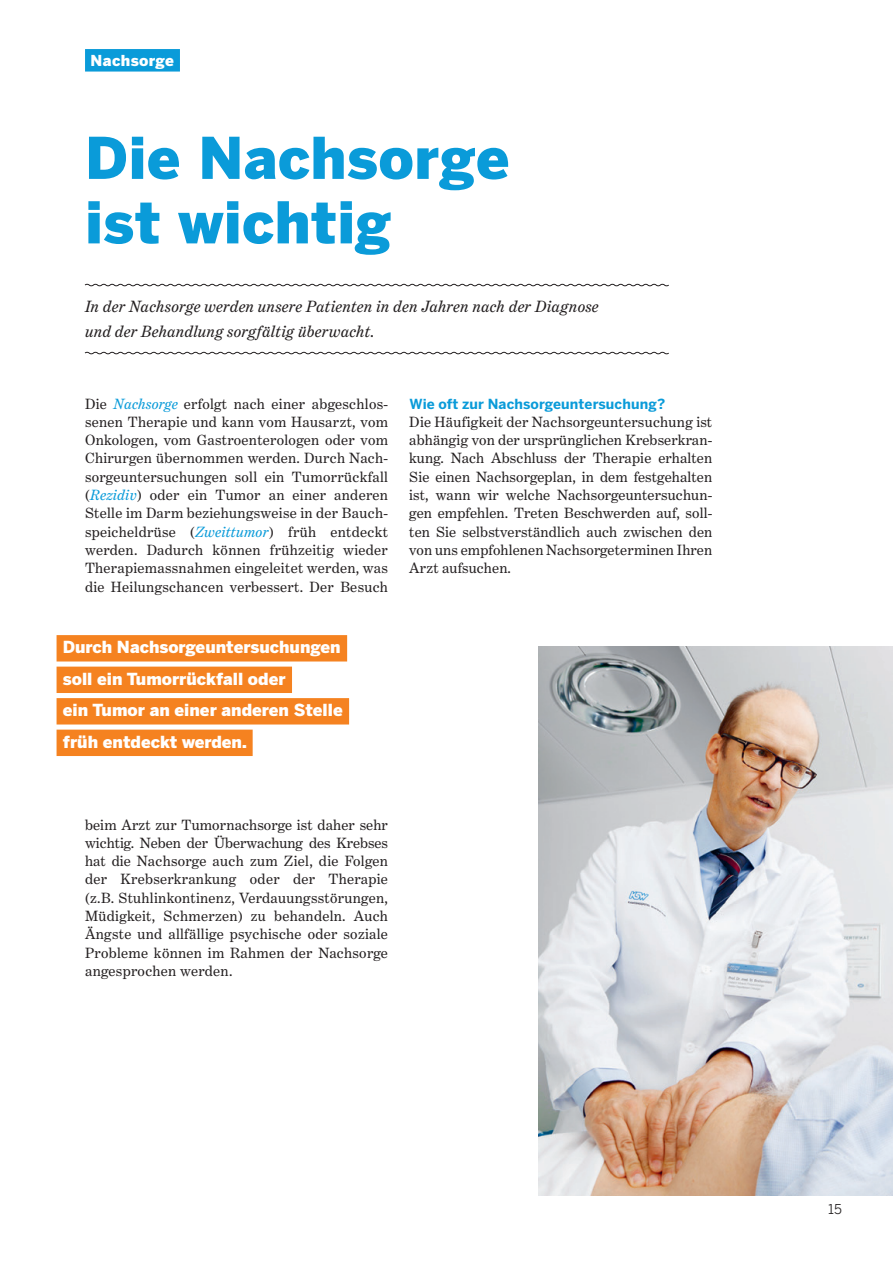
<style>
.page{position:relative;width:893px;height:1263px;background:#fff}
.page>*{position:absolute;margin:0;border:0;box-sizing:border-box;transform-origin:0 0}
.Haedline__38_Pt{font:900 57px/64.5px "Benton Sans";letter-spacing:.005em;color:#0a9bd9}
.Quote__11_Pt{font:900 16.5px "Benton Sans";color:#fff}
.Lead__11_Pt{font:italic 16.5px/25.5px "Benton Modern";letter-spacing:.02em;color:#231f20}
._15_Fliesstext_Block{font:15px/18.3px "Benton Modern";letter-spacing:.02em;color:#231f20;text-align:justify}
.Spitzmarke__10_Pt{font:900 15px "Benton Sans";letter-spacing:.025em;color:#fff}
._13_Fliesstext_Titel{font:700 13.8px "Benton Sans";letter-spacing:.01em;color:#0a9bd9}
.t1{font:13.5px "Benton Sans";color:#231f20}
.s1{font-style:italic;color:#0a9bd9}
</style>
<div class="page">
<img style="left:539px;top:646px;width:354px;height:549px">
<div style="left:85px;top:49px;width:95px;height:23px;background:#0a9bd9"></div>
<svg style="left:84px;top:283px;width:585px;height:4px"></svg>
<svg style="left:84px;top:351px;width:585px;height:4px"></svg>
<div style="left:57px;top:635px;width:290px;height:26px;background:#f58220"></div>
<div style="left:57px;top:667px;width:235px;height:26px;background:#f58220"></div>
<div style="left:57px;top:698px;width:292px;height:26px;background:#f58220"></div>
<div style="left:57px;top:730px;width:196px;height:26px;background:#f58220"></div>
<p class="Spitzmarke__10_Pt" style="left:91px;top:51px;width:85px">Nachsorge</p>
<p class="Haedline__38_Pt" style="left:85px;top:127px;width:426px">Die Nachsorge ist wichtig</p>
<p class="Lead__11_Pt" style="left:85px;top:293px;width:515px">In der Nachsorge werden unsere Patienten in den Jahren nach der Diagnose und der Behandlung sorgfältig überwacht.</p>
<p class="_15_Fliesstext_Block" style="left:85px;top:394px;width:304px">Die <span class="s1">Nachsorge</span> erfolgt nach einer abgeschlos&shy;senen Therapie und kann vom Hausarzt, vom Onkologen, vom Gastroenterologen oder vom Chirurgen übernommen werden. Durch Nach&shy;sorgeuntersuchungen soll ein Tumorrückfall (<span class="s1">Rezidiv</span>) oder ein Tumor an einer anderen Stelle im Darm beziehungsweise in der Bauch&shy;speicheldrüse (<span class="s1">Zweittumor</span>) früh entdeckt werden. Dadurch können frühzeitig wieder Therapiemassnahmen eingeleitet werden, was die Heilungschancen verbessert. Der Besuch</p>
<p class="Quote__11_Pt" style="left:63px;top:637px;width:279px">Durch Nachsorgeuntersuchungen</p>
<p class="Quote__11_Pt" style="left:63px;top:668px;width:224px">soll ein Tumorrückfall oder</p>
<p class="Quote__11_Pt" style="left:63px;top:700px;width:281px">ein Tumor an einer anderen Stelle</p>
<p class="Quote__11_Pt" style="left:63px;top:731px;width:185px">früh entdeckt werden.</p>
<p class="_13_Fliesstext_Titel" style="left:410px;top:395px;width:257px">Wie oft zur Nachsorgeuntersuchung?</p>
<p class="_15_Fliesstext_Block" style="left:409px;top:413px;width:304px">Die Häufigkeit der Nachsorgeuntersuchung ist abhängig von der ursprünglichen Krebserkran&shy;kung. Nach Abschluss der Therapie erhalten Sie einen Nachsorgeplan, in dem festgehalten ist, wann wir welche Nachsorgeuntersuchun&shy;gen empfehlen. Treten Beschwerden auf, soll&shy;ten Sie selbstverständlich auch zwischen den von uns empfohlenen Nachsorgeterminen Ihren Arzt aufsuchen.</p>
<p class="_15_Fliesstext_Block" style="left:85px;top:815px;width:304px">beim Arzt zur Tumornachsorge ist daher sehr wichtig. Neben der Überwachung des Krebses hat die Nachsorge auch zum Ziel, die Folgen der Krebserkrankung oder der Therapie (z.B. Stuhlinkontinenz, Verdauungsstörungen, Müdigkeit, Schmerzen) zu behandeln. Auch Ängste und allfällige psychische oder soziale Probleme können im Rahmen der Nachsorge angesprochen werden.</p>
<p class="t1" style="left:828px;top:1201px;width:15px">15</p>
</div>
